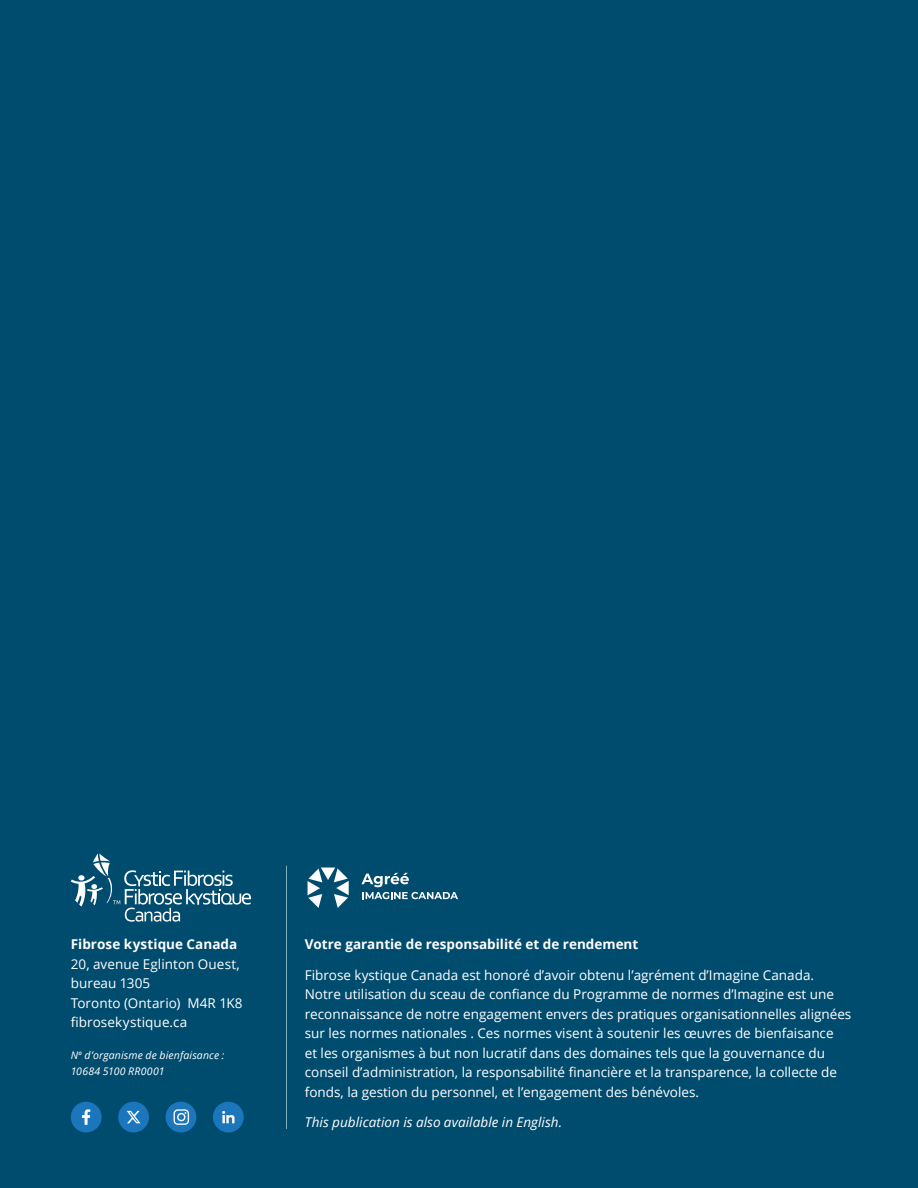
<style>
.page{position:relative;width:918px;height:1188px;background:#004c6e}
.page>*{position:absolute;margin:0;border:0;box-sizing:border-box;transform-origin:0 0}
.t1{font:13.5px/19.5px "Open Sans";color:#fff}
.t2{font:700 13.5px "Open Sans";color:#fff}
.t3{font:italic 13.5px "Open Sans";letter-spacing:.005em;color:#fff}
.t4{font:italic 10.5px/15.8px "Open Sans";letter-spacing:.015em;color:#fff}
</style>
<div class="page">
<svg style="left:71px;top:853px;width:180px;height:69px"></svg>
<div style="left:71px;top:1102px;width:31px;height:30px;background:#1c76bc;border-radius:50%"></div>
<div style="left:118px;top:1102px;width:31px;height:30px;background:#1c76bc;border-radius:50%"></div>
<div style="left:166px;top:1102px;width:30px;height:30px;background:#1c76bc;border-radius:50%"></div>
<div style="left:213px;top:1102px;width:31px;height:30px;background:#1c76bc;border-radius:50%"></div>
<svg style="left:174px;top:1109px;width:15px;height:16px"></svg>
<svg style="left:222px;top:1111px;width:13px;height:12px"></svg>
<svg style="left:127px;top:1111px;width:13px;height:12px"></svg>
<svg style="left:82px;top:1109px;width:8px;height:16px"></svg>
<hr style="left:286px;top:866px;width:1px;height:263px;background:#82b0ba">
<svg style="left:361px;top:873px;width:97px;height:26px"></svg>
<svg style="left:308px;top:868px;width:41px;height:40px"></svg>
<p class="t2" style="left:71px;top:939px;width:168px">Fibrose kystique Canada</p>
<p class="t1" style="left:71px;top:954px;width:173px">20, avenue Eglinton Ouest, bureau 1305<br>Toronto (Ontario) M4R 1K8 fibrosekystique.ca</p>
<p class="t4" style="left:71px;top:1048px;width:155px">N<sup>o</sup> d’organisme de bienfaisance :<br>10684 5100 RR0001</p>
<p class="t2" style="left:305px;top:939px;width:335px">Votre garantie de responsabilité et de rendement</p>
<p class="t1" style="left:305px;top:965px;width:548px">Fibrose kystique Canada est honoré d’avoir obtenu l’agrément d’Imagine Canada.<br>Notre utilisation du sceau de confiance du Programme de normes d’Imagine est une reconnaissance de notre engagement envers des pratiques organisationnelles alignées sur les normes nationales . Ces normes visent à soutenir les œuvres de bienfaisance<br>et les organismes à but non lucratif dans des domaines tels que la gouvernance du conseil d’administration, la responsabilité financière et la transparence, la collecte de fonds, la gestion du personnel, et l’engagement des bénévoles.</p>
<p class="t3" style="left:305px;top:1113px;width:259px">This publication is also available in English.</p>
</div>
